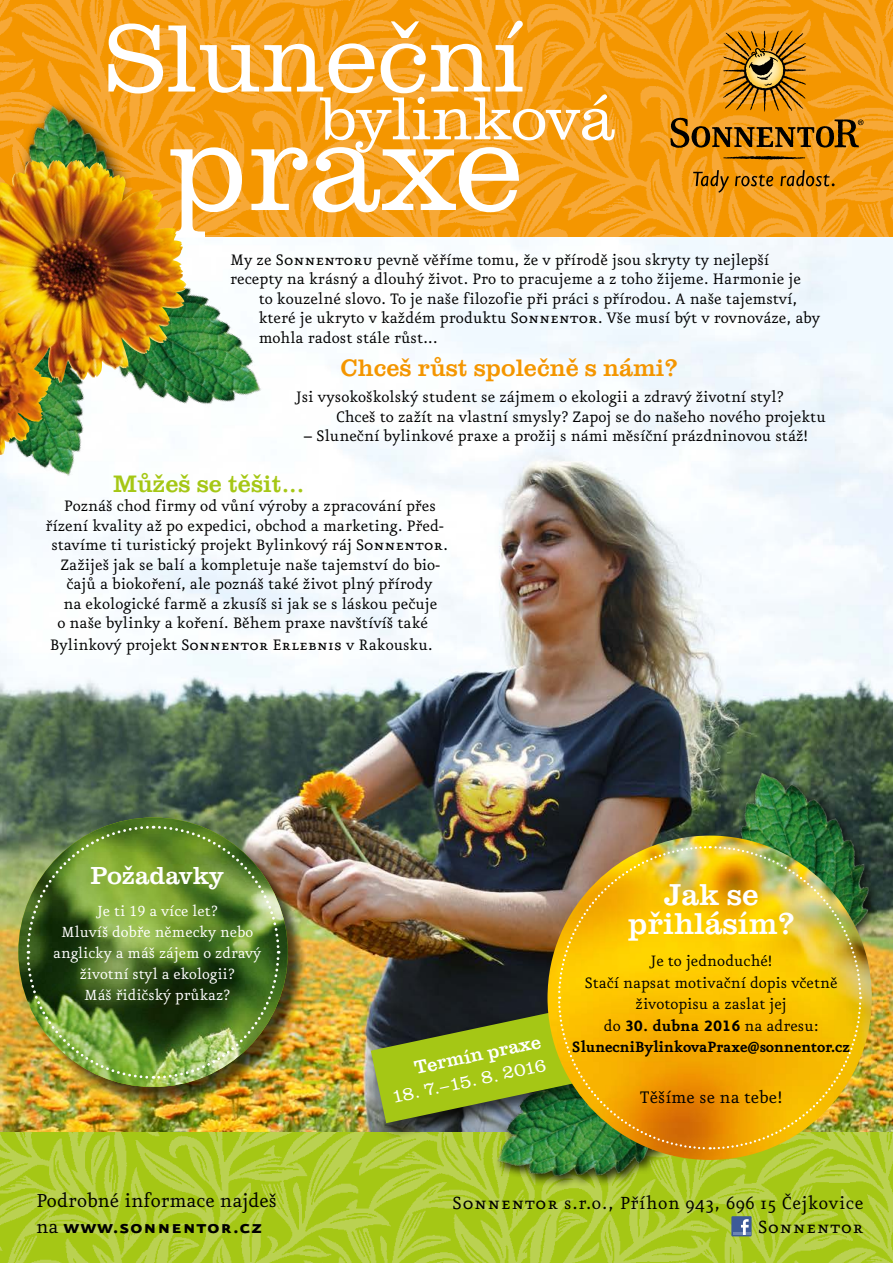
<style>
.page{position:relative;width:893px;height:1263px;background:#fff}
.page>*{position:absolute;margin:0;border:0;box-sizing:border-box;transform-origin:0 0}
.t1{font:300 129.45px "Clarendon URWTOT";color:#fff}
.t2{font:300 99px "Clarendon URWTOT";color:#fff}
.t3{font:300 62.85px "Clarendon URWTOT";letter-spacing:-.005em;color:#fff}
.t4{font:31.2px/29px "Clarendon URWTOT";color:#fff;text-align:center}
.t5{font:25.5px "Clarendon URWTOT";color:#fff}
.t6{font:24.6px "Clarendon URWTOT";color:#f49600}
.t7{font:24.6px "Clarendon URWTOT";color:#a5c715}
.t8{font:22.5px "Eureka CE";color:#000}
.t9{font:22.5px "Eureka Sans CE Bold Caps";letter-spacing:.03em;color:#000}
.t10{font:21px "Eureka CE";letter-spacing:.03em;color:#000}
.t11{font:21px "Eureka CE Small Caps";letter-spacing:.03em;color:#000}
.t12{font:20.1px "Eureka CE";color:#000}
.t13{font:300 19.2px "Clarendon URWTOT";color:#fff}
.t14{font:19.2px "Clarendon URWTOT";color:#fff}
.t15{font:18.15px/19.5px "Eureka CE";color:#000}
.t16{font:18px/21.6px "Eureka CE";color:#000;text-align:center}
.t17{font:700 17.85px "Eureka CE";letter-spacing:-.02em;color:#000}
.t18{font:17.55px/21px "Eureka CE";color:#fff;text-align:center}
.s1{font-family:"Eureka CE Small Caps"}
.s2{font-family:"Eureka Sans CE Bold Caps"}
.s3{font-weight:700}
.s4{font-family:"Eureka CE"}
</style>
<div class="page">
<img style="left:0;top:236px;width:893px;height:897px">
<div style="left:20px;top:819px;width:287px;height:287px;background:#000;opacity:.64"></div>
<img style="left:18px;top:817px;width:270px;height:270px;border-radius:135px">
<img style="left:25px;top:824px;width:256px;height:256px">
<img style="left:0;top:360px;width:153px;height:143px">
<img style="left:645px;top:737px;width:248px;height:350px">
<img style="left:0;top:1133px;width:893px;height:130px">
<img style="left:0;top:0;width:893px;height:236px">
<img style="left:460px;top:1150px;width:341px;height:113px">
<div style="left:731px;top:1216px;width:21px;height:20px;background:#3d5b99"></div>
<hr style="left:733px;top:1232px;width:17px;height:3px;background:#6d85b4">
<svg style="left:741px;top:1219px;width:8px;height:16px"></svg>
<img style="left:547px;top:835px;width:325px;height:325px;border-radius:162px">
<img style="left:371px;top:845px;width:491px;height:305px">
<svg style="left:670px;top:118px;width:193px;height:30px;background:#a96e14"></svg>
<svg style="left:723px;top:156px;width:82px;height:4px"></svg>
<svg style="left:723px;top:31px;width:83px;height:81px;background:#c2831d"></svg>
<svg style="left:693px;top:170px;width:36px;height:23px"></svg>
<svg style="left:735px;top:174px;width:38px;height:12px"></svg>
<svg style="left:780px;top:170px;width:55px;height:16px"></svg>
<img style="left:0;top:82px;width:217px;height:278px">
<img style="left:13px;top:240px;width:251px;height:189px">
<img style="left:55px;top:160px;width:21px;height:8px">
<h2 class="t2" style="left:104px;top:3px;width:424px">Sluneční</h2>
<h3 class="t3" style="left:320px;top:83px;width:296px">bylinková</h3>
<h1 class="t1" style="left:169px;top:94px;width:355px">praxe</h1>
<p class="t15" style="left:230px;top:250px;width:541px">My ze <span class="s1">Sonnentoru</span> pevně věříme tomu, že v přírodě jsou skryty ty nejlepší</p>
<p class="t15" style="left:230px;top:270px;width:572px">recepty na krásný a dlouhý život. Pro to pracujeme a z toho žijeme. Harmonie je</p>
<p class="t15" style="left:259px;top:289px;width:540px">to kouzelné slovo. To je naše filozofie při práci s přírodou. A naše tajemství,</p>
<p class="t15" style="left:259px;top:309px;width:563px">které je ukryto v každém produktu <span class="s1">Sonnentor.</span> Vše musí být v rovnováze, aby</p>
<p class="t15" style="left:259px;top:328px;width:180px">mohla radost stále růst...</p>
<h3 class="t6" style="left:340px;top:353px;width:338px">Chceš růst společně s námi?</h3>
<p class="t15" style="left:336px;top:388px;width:491px;text-indent:-41px">Jsi vysokoškolský student se zájmem o ekologii a zdravý životní styl?<br>Chceš to zažít na vlastní smysly? Zapoj se do našeho nového projektu</p>
<p class="t15" style="left:303px;top:427px;width:506px">– Sluneční bylinkové praxe a prožij s námi měsíční prázdninovou stáž!</p>
<h3 class="t7" style="left:113px;top:469px;width:193px">Můžeš se těšit...</h3>
<p class="t15" style="left:45px;top:497px;width:404px;text-align:center">Poznáš chod firmy od vůní výroby a zpracování přes řízení kvality až po expedici, obchod a marketing. Před&shy;stavíme ti turistický projekt Bylinkový ráj <span class="s1">Sonnentor</span>.<br>Zažiješ jak se balí a kompletuje naše tajemství do bio&shy;čajů a biokoření, ale poznáš také život plný přírody<br>na ekologické farmě a zkusíš si jak se s láskou pečuje<br>o naše bylinky a koření. Během praxe navštívíš také</p>
<p class="t15" style="left:50px;top:636px;width:384px">Bylinkový projekt <span class="s1">Sonnentor Erlebnis</span> v Rakousku.</p>
<h3 class="t5" style="left:91px;top:860px;width:135px">Požadavky</h3>
<p class="t18" style="left:53px;top:901px;width:209px">Je ti <span class="s1">19</span> a více let?<br>Mluvíš dobře německy nebo anglicky a máš zájem o zdravý životní styl a ekologii?<br>Máš řidičský průkaz?</p>
<p class="t14" style="left:412px;top:1056px;width:130px;rotate:-12deg">Termín praxe</p>
<p class="t13" style="left:390px;top:1086px;width:159px;rotate:-12deg">18. 7.–15. 8. 2016</p>
<h3 class="t4" style="left:628px;top:881px;width:167px">Jak se přihlásím?</h3>
<p class="t16" style="left:585px;top:951px;width:254px">Je to jednoduché!<br>Stačí napsat motivační dopis včetně životopisu a zaslat jej<br>do <span class="s2">30.</span> <span class="s3">dubna</span> <span class="s2">2016</span> na adresu:</p>
<p class="t17" style="left:572px;top:1038px;width:280px">SlunecniBylinkovaPraxe@sonnentor.cz</p>
<p class="t12" style="left:640px;top:1087px;width:144px">Těšíme se na tebe!</p>
<p class="t8" style="left:36px;top:1190px;width:242px">Podrobné informace najdeš</p>
<p class="t9" style="left:36px;top:1215px;width:228px"><span class="s4">na</span> www.sonnentor.cz</p>
<p class="t10" style="left:453px;top:1193px;width:412px"><span class="s1">Sonnentor</span> s.r.o., Příhon 943, 696 15 Čejkovice</p>
<p class="t11" style="left:758px;top:1217px;width:107px">Sonnentor</p>
</div>
